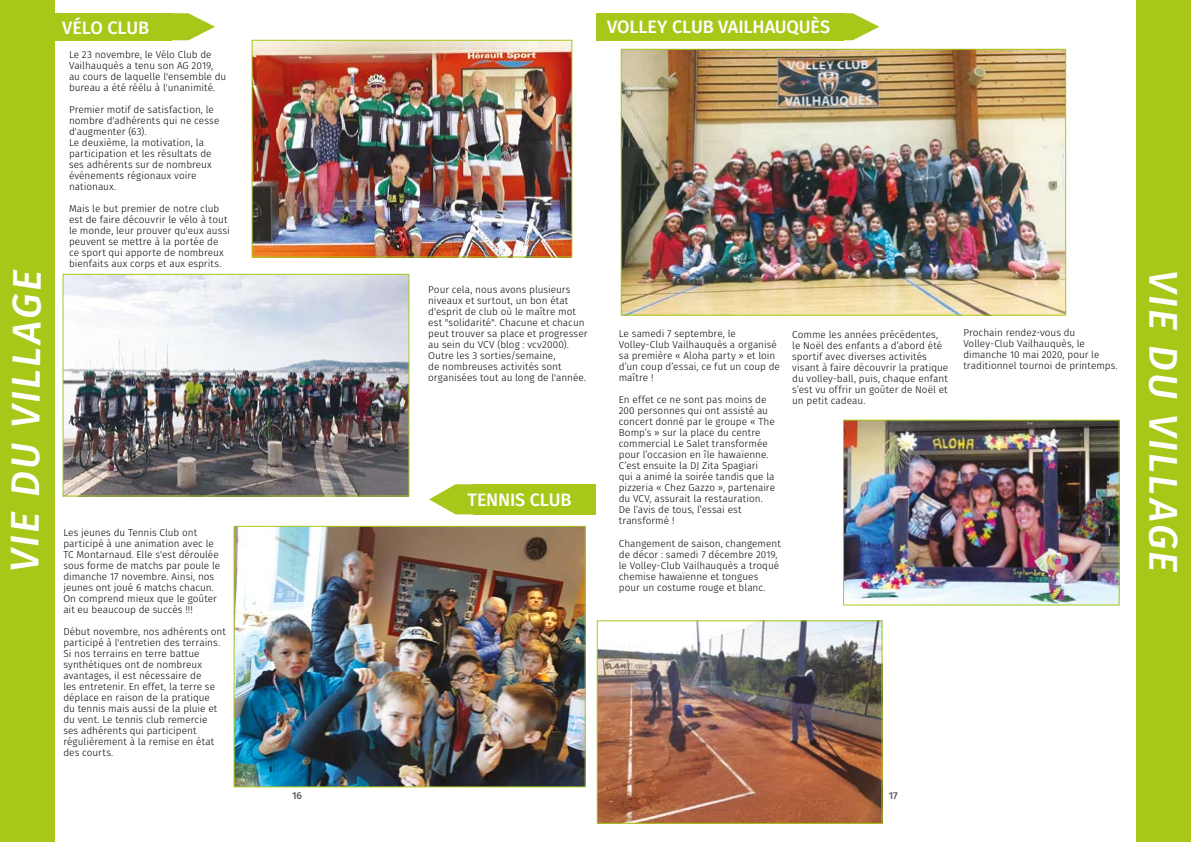
<style>
.page{position:relative;width:1191px;height:842px;background:#fff}
.page>*{position:absolute;margin:0;border:0;box-sizing:border-box;transform-origin:0 0}
.t1{font:italic 500 40px "Fira Sans";letter-spacing:.055em;color:#fff}
.t2{font:500 18px "Fira Sans";letter-spacing:-.01em;color:#fff}
.t3{font:300 10px/11px "Fira Sans";color:#000}
.t4{font:500 10px "Fira Sans";color:#585961}
</style>
<div class="page">
<div style="left:0;top:0;width:54px;height:842px;background:#a8c819"></div>
<div style="left:1137px;top:0;width:54px;height:842px;background:#a8c819"></div>
<div style="left:596px;top:13px;width:247px;height:27px;background:#a8c819"></div>
<svg style="left:843px;top:13px;width:36px;height:27px"></svg>
<div style="left:52px;top:13px;width:119px;height:27px;background:#a8c819"></div>
<svg style="left:171px;top:13px;width:44px;height:27px"></svg>
<img style="left:254px;top:42px;width:316px;height:213px">
<div style="left:252px;top:40px;width:320px;height:217px;border:1px solid #a8c819"></div>
<img style="left:598px;top:622px;width:282px;height:200px">
<div style="left:596px;top:620px;width:286px;height:204px;border:1px solid #a8c819"></div>
<img style="left:236px;top:528px;width:348px;height:257px">
<div style="left:234px;top:526px;width:352px;height:261px;border:1px solid #a8c819"></div>
<img style="left:64px;top:276px;width:343px;height:218px">
<div style="left:62px;top:274px;width:347px;height:222px;border:1px solid #a8c819"></div>
<div style="left:473px;top:484px;width:123px;height:30px;background:#a8c819"></div>
<svg style="left:429px;top:484px;width:44px;height:30px"></svg>
<img style="left:622px;top:51px;width:442px;height:263px">
<div style="left:620px;top:49px;width:446px;height:267px;border:1px solid #a8c819"></div>
<img style="left:845px;top:422px;width:272px;height:181px">
<div style="left:843px;top:420px;width:276px;height:185px;border:1px solid #a8c819"></div>
<h2 class="t2" style="left:607px;top:14px;width:225px">VOLLEY CLUB VAILHAUQUÈS</h2>
<h2 class="t2" style="left:62px;top:15px;width:88px">VÉLO CLUB</h2>
<p class="t3" style="left:69px;top:49px;width:159px">Le 23 novembre, le Vélo Club de<br>Vailhauquès a tenu son AG 2019, au cours de laquelle l'ensemble du bureau a été réélu à l'unanimité.</p>
<p class="t3" style="left:69px;top:104px;width:152px">Premier motif de satisfaction, le nombre d'adhérents qui ne cesse d'augmenter (63).<br>Le deuxième, la motivation, la participation et les résultats de ses adhérents sur de nombreux événements régionaux voire nationaux.</p>
<p class="t3" style="left:69px;top:203px;width:162px">Mais le but premier de notre club est de faire découvrir le vélo à tout le monde, leur prouver qu'eux aussi peuvent se mettre à la portée de ce sport qui apporte de nombreux bienfaits aux corps et aux esprits.</p>
<h1 class="t1" style="left:-5px;top:571px;width:303px;rotate:-89deg">VIE DU VILLAGE</h1>
<h1 class="t1" style="left:1191px;top:270px;width:304px;rotate:90deg">VIE DU VILLAGE</h1>
<p class="t3" style="left:428px;top:284px;width:161px">Pour cela, nous avons plusieurs niveaux et surtout, un bon état d'esprit de club où le maître mot est "solidarité". Chacune et chacun peut trouver sa place et progresser au sein du VCV (blog : vcv2000).<br>Outre les 3 sorties/semaine,<br>de nombreuses activités sont organisées tout au long de l'année.</p>
<p class="t3" style="left:792px;top:329px;width:158px">Comme les années précédentes, le Noël des enfants a d’abord été sportif avec diverses activités visant à faire découvrir la pratique du volley-ball, puis, chaque enfant s’est vu offrir un goûter de Noël et un petit cadeau.</p>
<p class="t3" style="left:963px;top:327px;width:156px">Prochain rendez-vous du<br>Volley-Club Vailhauquès, le dimanche 10 mai 2020, pour le traditionnel tournoi de printemps.</p>
<p class="t3" style="left:619px;top:328px;width:163px">Le samedi 7 septembre, le<br>Volley-Club Vailhauquès a organisé sa première « Aloha party » et loin d’un coup d’essai, ce fut un coup de maître !</p>
<p class="t3" style="left:619px;top:394px;width:158px">En effet ce ne sont pas moins de<br>200 personnes qui ont assisté au concert donné par le groupe « The<br>Bomp’s » sur la place du centre commercial Le Salet transformée pour l’occasion en île hawaïenne.<br>C’est ensuite la DJ Zita Spagiari<br>qui a animé la soirée tandis que la pizzeria « Chez Gazzo », partenaire du VCV, assurait la restauration.<br>De l’avis de tous, l’essai est transformé !</p>
<p class="t3" style="left:619px;top:537px;width:164px">Changement de saison, changement de décor : samedi 7 décembre 2019, le Volley-Club Vailhauquès a troqué chemise hawaïenne et tongues pour un costume rouge et blanc.</p>
<h2 class="t2" style="left:467px;top:487px;width:105px">TENNIS CLUB</h2>
<p class="t3" style="left:63px;top:527px;width:158px">Les jeunes du Tennis Club ont participé à une animation avec le<br>TC Montarnaud. Elle s'est déroulée sous forme de matchs par poule le dimanche 17 novembre. Ainsi, nos jeunes ont joué 6 matchs chacun.<br>On comprend mieux que le goûter ait eu beaucoup de succès !!!</p>
<p class="t3" style="left:63px;top:626px;width:164px">Début novembre, nos adhérents ont participé à l'entretien des terrains.<br>Si nos terrains en terre battue synthétiques ont de nombreux avantages, il est nécessaire de<br>les entretenir. En effet, la terre se déplace en raison de la pratique<br>du tennis mais aussi de la pluie et du vent. Le tennis club remercie<br>ses adhérents qui participent régulièrement à la remise en état des courts.</p>
<p class="t4" style="left:292px;top:788px;width:11px">16</p>
<p class="t4" style="left:888px;top:788px;width:11px">17</p>
</div>
